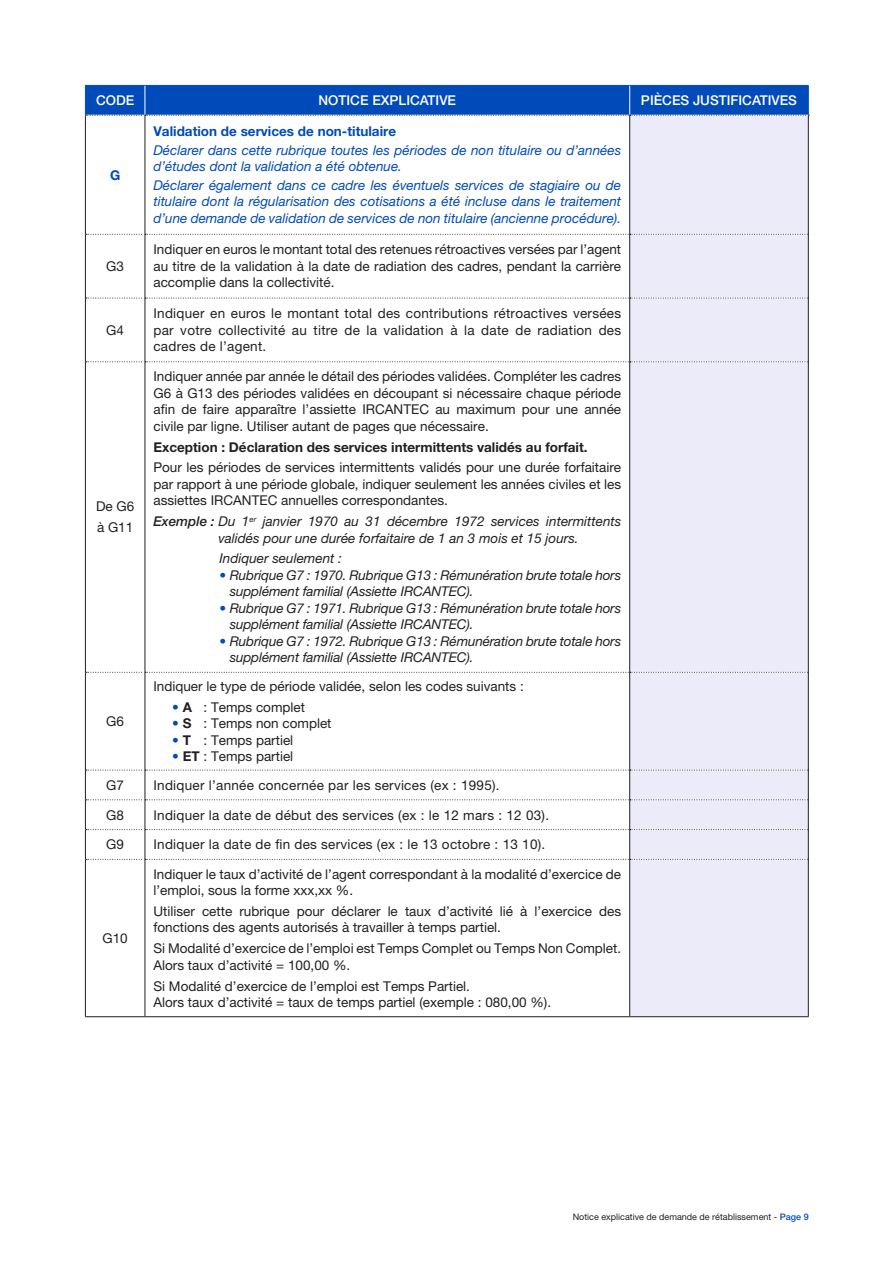
<style>
.page{position:relative;width:893px;height:1263px;background:#fff}
.page>*{position:absolute;margin:0;border:0;box-sizing:border-box;transform-origin:0 0}
.t1{font:13.5px/16.5px "Helvetica Neue LT Pro";color:#231f20;text-align:justify}
.t2{font:italic 13.5px/16.5px "Helvetica Neue LT Pro";letter-spacing:-.01em;color:#231f20}
.t3{font:italic 13.5px/16.5px "Helvetica Neue LT Pro";color:#004aba}
.t4{font:13.5px "Helvetica Neue LT Pro";letter-spacing:.02em;color:#231f20}
.t5{font:700 13.5px "Helvetica Neue LT Pro";color:#231f20}
.t6{font:500 13.5px "Helvetica Neue LT Pro";color:#fff}
.t7{font:700 13.5px "Helvetica Neue LT Pro";color:#004aba}
.t8{font:9px "Helvetica Neue LT Pro";color:#231f20}
.s1{font-weight:500}
.s2{color:#004aba}
.s3{font-weight:700;color:#004aba}
.s4{font-weight:700}
.s5{font-weight:500;color:#004aba}
</style>
<div class="page">
<div style="left:630px;top:116px;width:178px;height:900px;background:#ebebf9"></div>
<svg style="left:85px;top:85px;width:724px;height:31px;background:#0950ba"></svg>
<svg style="left:86px;top:234px;width:722px;height:1px"></svg>
<svg style="left:86px;top:298px;width:722px;height:1px"></svg>
<svg style="left:86px;top:361px;width:722px;height:1px"></svg>
<svg style="left:86px;top:672px;width:722px;height:1px"></svg>
<hr style="left:85px;top:116px;width:1px;height:118px;background:#231f20">
<hr style="left:145px;top:116px;width:1px;height:118px;background:#231f20">
<hr style="left:629px;top:116px;width:1px;height:118px;background:#231f20">
<hr style="left:808px;top:116px;width:1px;height:118px;background:#231f20">
<hr style="left:85px;top:234px;width:1px;height:64px;background:#231f20">
<hr style="left:145px;top:235px;width:1px;height:63px;background:#231f20">
<hr style="left:629px;top:235px;width:1px;height:63px;background:#231f20">
<hr style="left:808px;top:234px;width:1px;height:64px;background:#231f20">
<hr style="left:85px;top:298px;width:1px;height:64px;background:#231f20">
<hr style="left:145px;top:298px;width:1px;height:63px;background:#231f20">
<hr style="left:629px;top:298px;width:1px;height:63px;background:#231f20">
<hr style="left:808px;top:298px;width:1px;height:64px;background:#231f20">
<hr style="left:85px;top:362px;width:1px;height:310px;background:#231f20">
<hr style="left:145px;top:362px;width:1px;height:310px;background:#231f20">
<hr style="left:629px;top:362px;width:1px;height:310px;background:#231f20">
<hr style="left:808px;top:362px;width:1px;height:310px;background:#231f20">
<hr style="left:85px;top:672px;width:1px;height:98px;background:#231f20">
<hr style="left:145px;top:673px;width:1px;height:97px;background:#231f20">
<hr style="left:629px;top:673px;width:1px;height:97px;background:#231f20">
<hr style="left:808px;top:672px;width:1px;height:98px;background:#231f20">
<svg style="left:85px;top:770px;width:724px;height:90px"></svg>
<hr style="left:85px;top:859px;width:1px;height:157px;background:#231f20">
<hr style="left:145px;top:860px;width:1px;height:156px;background:#231f20">
<hr style="left:629px;top:860px;width:1px;height:156px;background:#231f20">
<hr style="left:808px;top:859px;width:1px;height:157px;background:#231f20">
<hr style="left:85px;top:1016px;width:60px;height:1px;background:#231f20">
<hr style="left:145px;top:1016px;width:485px;height:1px;background:#231f20">
<hr style="left:630px;top:1016px;width:179px;height:1px;background:#231f20">
<p class="t6" style="left:96px;top:92px;width:40px">CODE</p>
<p class="t6" style="left:319px;top:92px;width:139px">NOTICE EXPLICATIVE</p>
<p class="t6" style="left:641px;top:92px;width:158px">PIÈCES JUSTIFICATIVES</p>
<p class="t7" style="left:110px;top:166px;width:12px">G</p>
<p class="t1" style="left:106px;top:258px;width:19px">G3</p>
<p class="t1" style="left:106px;top:321px;width:19px">G4</p>
<p class="t1" style="left:96px;top:496px;width:40px;line-height:21px">De G6 à G11</p>
<p class="t1" style="left:106px;top:713px;width:19px">G6</p>
<p class="t7" style="left:153px;top:123px;width:244px">Validation de services de non-titulaire</p>
<p class="t3" style="left:153px;top:142px;width:469px">Déclarer dans cette rubrique toutes les périodes de non titulaire ou d’années d’études dont la validation a été obtenue.</p>
<p class="t3" style="left:153px;top:177px;width:469px;text-align:justify">Déclarer également dans ce cadre les éventuels services de stagiaire ou de titulaire dont la régularisation des cotisations a été incluse dans le traitement d’une demande de validation de services de non titulaire (ancienne procédure).</p>
<p class="t1" style="left:153px;top:241px;width:469px">Indiquer en euros le montant total des retenues rétroactives versées par l’agent au titre de la validation à la date de radiation des cadres, pendant la carrière accomplie dans la collectivité.</p>
<p class="t1" style="left:153px;top:305px;width:469px">Indiquer en euros le montant total des contributions rétroactives versées par votre collectivité au titre de la validation à la date de radiation des cadres de l’agent.</p>
<p class="t1" style="left:153px;top:368px;width:469px">Indiquer année par année le détail des périodes validées. Compléter les cadres G6 à G13 des périodes validées en découpant si nécessaire chaque période afin de faire apparaître l’assiette IRCANTEC au maximum pour une année civile par ligne. Utiliser autant de pages que nécessaire.</p>
<p class="t5" style="left:153px;top:438px;width:436px">Exception : Déclaration des services intermittents validés au forfait.</p>
<p class="t1" style="left:153px;top:459px;width:469px">Pour les périodes de services intermittents validés pour une durée forfaitaire par rapport à une période globale, indiquer seulement les années civiles et les assiettes IRCANTEC annuelles correspondantes.</p>
<p class="t2" style="left:218px;top:513px;width:404px;text-indent:-65px"><span class="s1">Exemple :</span> Du 1<sup>er</sup> janvier 1970 au 31 décembre 1972 services intermittents validés pour une durée forfaitaire de 1 an 3 mois et 15 jours.</p>
<p class="t2" style="left:219px;top:550px;width:124px">Indiquer seulement :</p>
<p class="t2" style="left:230px;top:567px;width:393px;text-indent:-10px"><span class="s2">•</span> Rubrique G7 : 1970. Rubrique G13 : Rémunération brute totale hors supplément familial (Assiette IRCANTEC).</p>
<p class="t2" style="left:230px;top:600px;width:393px;text-indent:-10px"><span class="s2">•</span> Rubrique G7 : 1971. Rubrique G13 : Rémunération brute totale hors supplément familial (Assiette IRCANTEC).</p>
<p class="t2" style="left:230px;top:633px;width:393px;text-indent:-10px"><span class="s2">•</span> Rubrique G7 : 1972. Rubrique G13 : Rémunération brute totale hors supplément familial (Assiette IRCANTEC).</p>
<p class="t1" style="left:153px;top:678px;width:372px">Indiquer le type de période validée, selon les codes suivants :</p>
<p class="t1" style="left:172px;top:698px;width:134px"><span class="s3">•</span> <span class="s4">A</span> : Temps complet</p>
<p class="t1" style="left:172px;top:715px;width:161px"><span class="s3">•</span> <span class="s4">S</span> : Temps non complet</p>
<p class="t1" style="left:172px;top:731px;width:123px"><span class="s3">•</span> <span class="s4">T</span> : Temps partiel</p>
<p class="t1" style="left:172px;top:748px;width:123px"><span class="s3">•</span> <span class="s4">ET</span> : Temps partiel</p>
<p class="t1" style="left:106px;top:776px;width:19px">G7</p>
<p class="t4" style="left:153px;top:777px;width:348px">Indiquer l’année concernée par les services (ex : 1995).</p>
<p class="t1" style="left:106px;top:806px;width:19px">G8</p>
<p class="t4" style="left:153px;top:807px;width:397px">Indiquer la date de début des services (ex : le 12 mars : 12 03).</p>
<p class="t1" style="left:106px;top:836px;width:19px">G9</p>
<p class="t4" style="left:153px;top:836px;width:393px">Indiquer la date de fin des services (ex : le 13 octobre : 13 10).</p>
<p class="t1" style="left:103px;top:930px;width:27px">G10</p>
<p class="t1" style="left:153px;top:865px;width:469px">Indiquer le taux d’activité de l’agent correspondant à la modalité d’exercice de l’emploi, sous la forme xxx,xx %.</p>
<p class="t1" style="left:153px;top:903px;width:469px">Utiliser cette rubrique pour déclarer le taux d’activité lié à l’exercice des fonctions des agents autorisés à travailler à temps partiel.</p>
<p class="t1" style="left:153px;top:940px;width:469px">Si Modalité d’exercice de l’emploi est Temps Complet ou Temps Non Complet.</p>
<p class="t1" style="left:153px;top:956px;width:198px">Alors taux d’activité = 100,00 %.</p>
<p class="t1" style="left:153px;top:977px;width:318px">Si Modalité d’exercice de l’emploi est Temps Partiel.</p>
<p class="t1" style="left:153px;top:994px;width:399px">Alors taux d’activité = taux de temps partiel (exemple : 080,00 %).</p>
<p class="t8" style="left:573px;top:1212px;width:237px">Notice explicative de demande de rétablissement - <span class="s5">Page 9</span></p>
</div>
